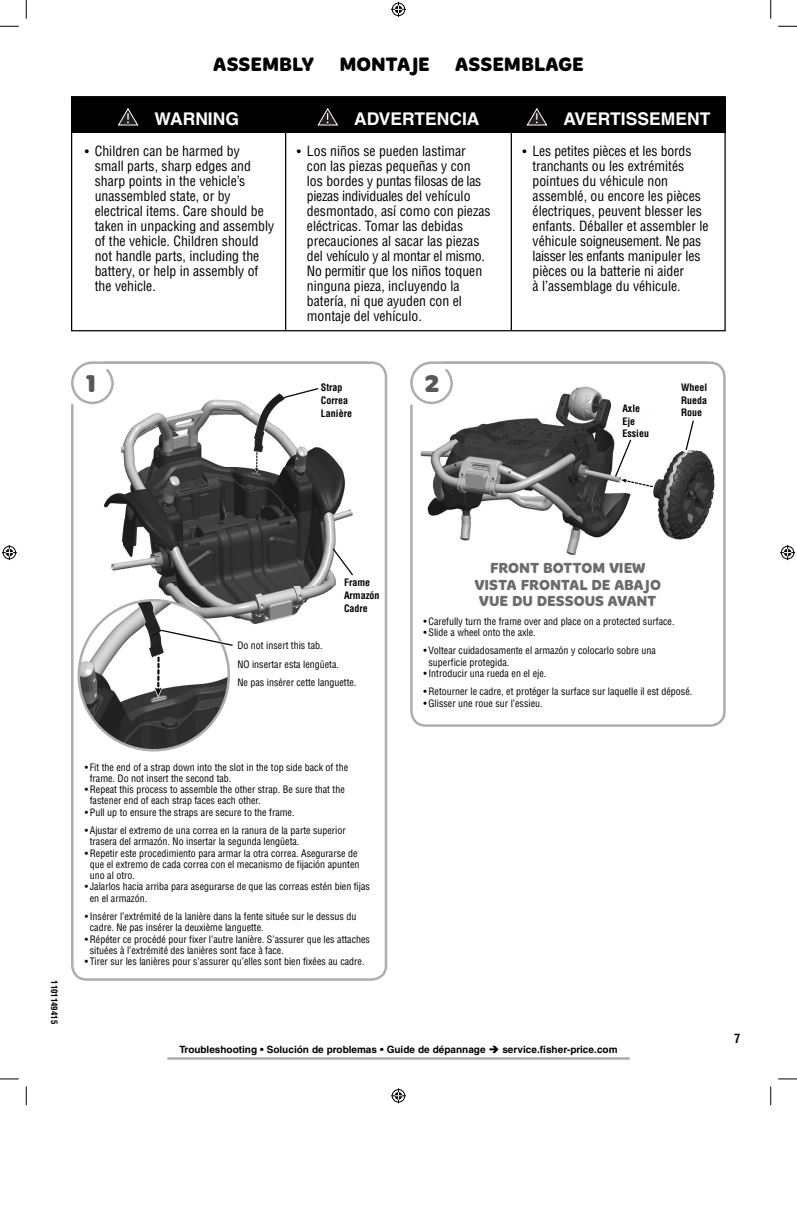
<style>
.page{position:relative;width:797px;height:1214px;background:#fff}
.page>*{position:absolute;margin:0;border:0;box-sizing:border-box;transform-origin:0 0}
.t1{font:700 25px "Merge Pro";color:#585858}
.t2{font:700 20px "Merge Pro";color:#000}
.t3{font:700 17.5px "Helvetica LT Std";color:#fff}
.t4{font:700 15px/16.2px "Merge Pro";color:#6b6b6b;text-align:center}
.t5{font:condensed 13.75px/15px "Helvetica LT Std";color:#000}
.t6{font:700 condensed 12.5px "Helvetica LT Std";color:#000}
.t7{font:condensed 10px/11.2px "Helvetica LT Std";color:#000}
.t8{font:700 10px "Helvetica LT Std";color:#000}
.t9{font:700 condensed 10px/12.8px "Helvetica LT Std";color:#000}
.t10{font:700 condensed 8.75px "Helvetica LT Std";color:#000}
.s1{font-size:12.5px}
</style>
<div class="page">
<hr style="left:167px;top:1057px;width:463px;height:2px;background:#adadad">
<hr style="left:285px;top:131px;width:1px;height:199px;background:#000">
<hr style="left:511px;top:131px;width:1px;height:199px;background:#000">
<div style="left:71px;top:97px;width:655px;height:35px;background:#000"></div>
<svg style="left:118px;top:108px;width:20px;height:17px"></svg>
<svg style="left:317px;top:108px;width:21px;height:17px"></svg>
<svg style="left:527px;top:108px;width:20px;height:17px"></svg>
<svg style="left:71px;top:361px;width:316px;height:619px"></svg>
<svg style="left:410px;top:361px;width:316px;height:366px"></svg>
<img style="left:683px;top:418px;width:13px;height:34px">
<svg style="left:684px;top:419px;width:11px;height:32px"></svg>
<img style="left:79px;top:600px;width:150px;height:150px">
<svg style="left:154px;top:654px;width:9px;height:44px"></svg>
<svg style="left:71px;top:361px;width:298px;height:44px"></svg>
<svg style="left:614px;top:438px;width:40px;height:50px"></svg>
<svg style="left:331px;top:547px;width:23px;height:29px"></svg>
<svg style="left:158px;top:627px;width:78px;height:21px"></svg>
<svg style="left:0;top:25px;width:19px;height:2px"></svg>
<svg style="left:778px;top:25px;width:19px;height:2px"></svg>
<svg style="left:0;top:1078px;width:19px;height:1px"></svg>
<svg style="left:778px;top:1078px;width:19px;height:1px"></svg>
<svg style="left:25px;top:0;width:2px;height:19px"></svg>
<svg style="left:25px;top:1086px;width:2px;height:19px"></svg>
<svg style="left:770px;top:0;width:1px;height:19px"></svg>
<svg style="left:770px;top:1086px;width:1px;height:19px"></svg>
<svg style="left:391px;top:2px;width:15px;height:15px"></svg>
<svg style="left:391px;top:1088px;width:15px;height:15px"></svg>
<svg style="left:2px;top:545px;width:15px;height:15px"></svg>
<svg style="left:780px;top:545px;width:15px;height:15px"></svg>
<h2 class="t2" style="left:213px;top:57px;width:103px">ASSEMBLY</h2>
<h2 class="t2" style="left:340px;top:57px;width:246px">MONTAJE ASSEMBLAGE</h2>
<h3 class="t3" style="left:155px;top:113px;width:86px">WARNING</h3>
<h3 class="t3" style="left:354px;top:113px;width:127px">ADVERTENCIA</h3>
<h3 class="t3" style="left:563px;top:113px;width:149px">AVERTISSEMENT</h3>
<p class="t5" style="left:95px;top:145px;width:181px;text-indent:-10px"><span class="s1">•</span> Children can be harmed by<br>small parts, sharp edges and sharp points in the vehicle’s unassembled state, or by electrical items. Care should be taken in unpacking and assembly of the vehicle. Children should not handle parts, including the battery, or help in assembly of the vehicle.</p>
<p class="t5" style="left:532px;top:145px;width:177px;text-indent:-10px"><span class="s1">•</span> Les petites pièces et les bords tranchants ou les extrémités pointues du véhicule non assemblé, ou encore les pièces électriques, peuvent blesser les enfants. Déballer et assembler le véhicule soigneusement. Ne pas laisser les enfants manipuler les pièces ou la batterie ni aider<br>à l’assemblage du véhicule.</p>
<p class="t5" style="left:307px;top:145px;width:185px;text-indent:-10px"><span class="s1">•</span> Los niños se pueden lastimar<br>con las piezas pequeñas y con<br>los bordes y puntas filosas de las piezas individuales del vehículo desmontado, así como con piezas eléctricas. Tomar las debidas precauciones al sacar las piezas del vehículo y al montar el mismo.<br>No permitir que los niños toquen ninguna pieza, incluyendo la batería, ni que ayuden con el montaje del vehículo.</p>
<h1 class="t1" style="left:86px;top:374px;width:12px">1</h1>
<h1 class="t1" style="left:425px;top:374px;width:16px">2</h1>
<p class="t9" style="left:321px;top:382px;width:33px">Strap<br>Correa<br>Lanière</p>
<p class="t9" style="left:622px;top:403px;width:28px">Axle<br>Eje<br>Essieu</p>
<p class="t9" style="left:681px;top:382px;width:28px;text-align:justify">Wheel Rueda Roue</p>
<p class="t10" style="left:57px;top:980px;width:45px;rotate:90deg">1101149415</p>
<p class="t9" style="left:344px;top:577px;width:37px">Frame<br>Armazón<br>Cadre</p>
<p class="t7" style="left:237px;top:637px;width:121px;line-height:18.5px">Do not insert this tab.<br>NO insertar esta lengüeta.<br>Ne pas insérer cette languette.</p>
<p class="t7" style="left:90px;top:762px;width:260px;text-indent:-5px">• Fit the end of a strap down into the slot in the top side back of the frame. Do not insert the second tab.</p>
<p class="t7" style="left:90px;top:784px;width:256px;text-indent:-5px">• Repeat this process to assemble the other strap. Be sure that the fastener end of each strap faces each other.</p>
<p class="t7" style="left:85px;top:807px;width:211px">• Pull up to ensure the straps are secure to the frame.</p>
<p class="t7" style="left:90px;top:825px;width:257px;text-indent:-5px">• Ajustar el extremo de una correa en la ranura de la parte superior trasera del armazón. No insertar la segunda lengüeta.</p>
<p class="t7" style="left:90px;top:848px;width:271px;text-indent:-5px">• Repetir este procedimiento para armar la otra correa. Asegurarse de que el extremo de cada correa con el mecanismo de fijación apunten uno al otro.</p>
<p class="t7" style="left:90px;top:882px;width:282px;text-indent:-5px">• Jalarlos hacia arriba para asegurarse de que las correas estén bien fijas en el armazón.</p>
<p class="t7" style="left:90px;top:911px;width:268px;text-indent:-5px">• Insérer l’extrémité de la lanière dans la fente située sur le dessus du cadre. Ne pas insérer la deuxième languette.</p>
<p class="t7" style="left:90px;top:934px;width:282px;text-indent:-5px">• Répéter ce procédé pour fixer l’autre lanière. S’assurer que les attaches situées à l’extrémité des lanières sont face à face.</p>
<p class="t7" style="left:85px;top:956px;width:281px">• Tirer sur les lanières pour s’assurer qu’elles sont bien fixées au cadre.</p>
<h3 class="t4" style="left:474px;top:561px;width:188px">FRONT BOTTOM VIEW<br>VISTA FRONTAL DE ABAJO<br>VUE DU DESSOUS AVANT</h3>
<p class="t7" style="left:423px;top:616px;width:252px">• Carefully turn the frame over and place on a protected surface.</p>
<p class="t7" style="left:423px;top:627px;width:114px">• Slide a wheel onto the axle.</p>
<p class="t7" style="left:428px;top:646px;width:229px;text-indent:-5px">• Voltear cuidadosamente el armazón y colocarlo sobre una superficie protegida.</p>
<p class="t7" style="left:423px;top:668px;width:124px">• Introducir una rueda en el eje.</p>
<p class="t7" style="left:423px;top:687px;width:270px">• Retourner le cadre, et protéger la surface sur laquelle il est déposé.</p>
<p class="t7" style="left:423px;top:698px;width:121px">• Glisser une roue sur l’essieu.</p>
<p class="t8" style="left:179px;top:1045px;width:440px">Troubleshooting • Solución de problemas • Guide de dépannage ➔ service.fisher-price.com</p>
<p class="t6" style="left:734px;top:1033px;width:8px">7</p>
</div>
